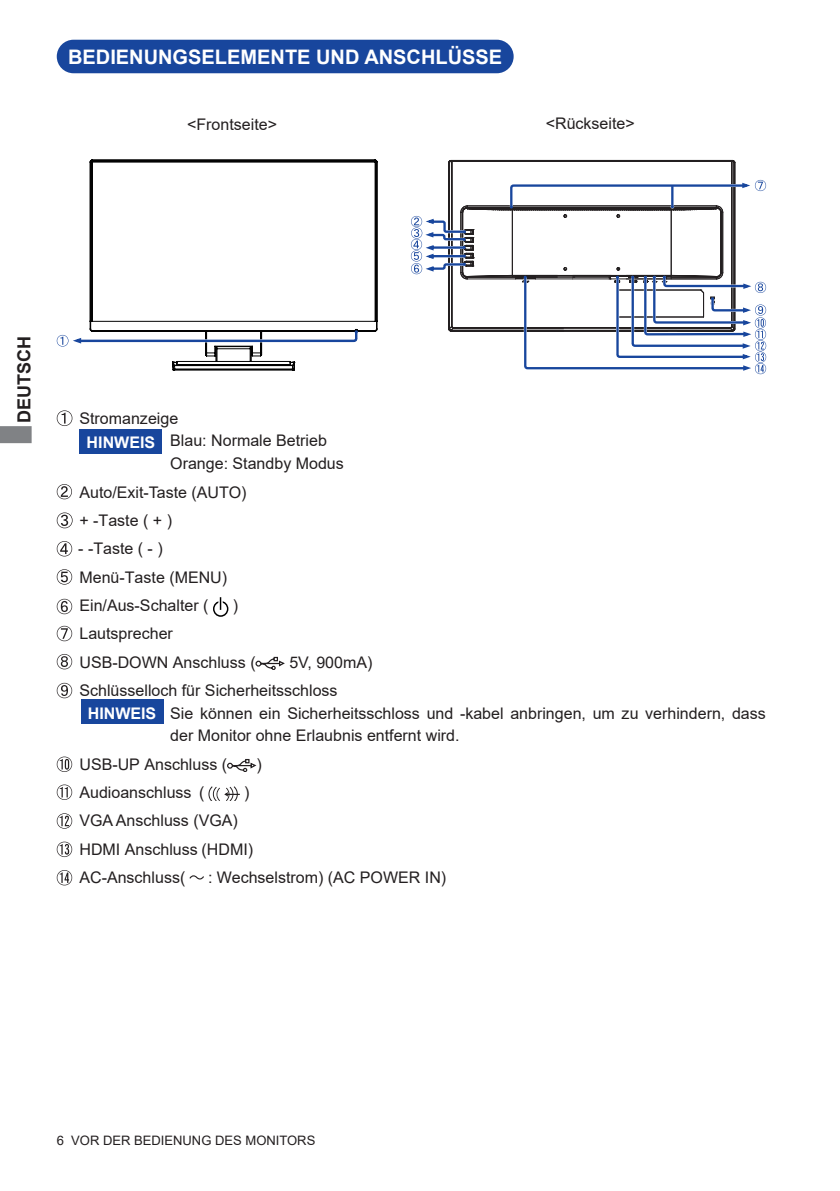
<style>
.page{position:relative;width:840px;height:1191px;background:#fff}
.page>*{position:absolute;margin:0;border:0;box-sizing:border-box;transform-origin:0 0}
.t1{font:700 20px "Arial";color:#fff}
.t2{font:700 18px "Arial";color:#231f20}
.t3{font:16px/28.4px "Arial";color:#231f20}
.t4{font:700 16px "Arial";color:#fff}
.t5{font:13px "Arial";color:#231f20}
</style>
<div class="page">
<svg style="left:0;top:426px;width:32px;height:17px"></svg>
<div style="left:58px;top:41px;width:454px;height:31px;background:#18469d;border-radius:16px"></div>
<div style="left:57px;top:40px;width:456px;height:33px;border:2px solid #18469d;border-radius:16px"></div>
<div style="left:80px;top:429px;width:82px;height:25px;background:#18469d"></div>
<div style="left:81px;top:699px;width:82px;height:25px;background:#18469d"></div>
<svg style="left:90px;top:161px;width:287px;height:209px"></svg>
<svg style="left:57px;top:330px;width:302px;height:17px"></svg>
<svg style="left:410px;top:160px;width:355px;height:214px"></svg>
<svg style="left:57px;top:410px;width:15px;height:16px"></svg>
<svg style="left:57px;top:484px;width:15px;height:15px"></svg>
<svg style="left:57px;top:512px;width:15px;height:16px"></svg>
<svg style="left:57px;top:541px;width:15px;height:15px"></svg>
<svg style="left:57px;top:569px;width:15px;height:15px"></svg>
<svg style="left:57px;top:599px;width:15px;height:15px"></svg>
<div style="left:213px;top:601px;width:15px;height:16px;border:1px solid #000;border-radius:50%"></div>
<div style="left:218px;top:597px;width:5px;height:13px;background:#c3c3c3"></div>
<svg style="left:220px;top:597px;width:1px;height:13px"></svg>
<svg style="left:57px;top:626px;width:15px;height:15px"></svg>
<svg style="left:57px;top:654px;width:15px;height:15px"></svg>
<svg style="left:255px;top:657px;width:30px;height:12px"></svg>
<svg style="left:57px;top:683px;width:15px;height:15px"></svg>
<svg style="left:57px;top:756px;width:15px;height:16px"></svg>
<svg style="left:227px;top:759px;width:29px;height:12px"></svg>
<svg style="left:57px;top:784px;width:15px;height:16px"></svg>
<svg style="left:208px;top:786px;width:31px;height:14px"></svg>
<svg style="left:57px;top:813px;width:15px;height:15px"></svg>
<svg style="left:57px;top:841px;width:15px;height:16px"></svg>
<svg style="left:57px;top:870px;width:15px;height:15px"></svg>
<svg style="left:189px;top:875px;width:15px;height:4px"></svg>
<p class="t1" style="left:68px;top:43px;width:435px">BEDIENUNGSELEMENTE UND ANSCHLÜSSE</p>
<p class="t3" style="left:187px;top:110px;width:91px">&lt;Frontseite&gt;</p>
<p class="t3" style="left:545px;top:109px;width:90px">&lt;Rückseite&gt;</p>
<p class="t2" style="left:11px;top:422px;width:88px;rotate:-90deg">DEUTSCH</p>
<p class="t3" style="left:170px;top:407px;width:175px;line-height:22.6px;text-indent:-91px">Stromanzeige<br>Blau: Normale Betrieb<br>Orange: Standby Modus</p>
<p class="t3" style="left:79px;top:477px;width:168px">Auto/Exit-Taste (AUTO) + -Taste ( + )</p>
<p class="t3" style="left:78px;top:534px;width:150px">- -Taste ( - )<br>Menü-Taste (MENU)<br>Ein/Aus-Schalter (</p>
<p class="t4" style="left:87px;top:431px;width:70px">HINWEIS</p>
<p class="t3" style="left:233px;top:591px;width:7px">)</p>
<p class="t3" style="left:79px;top:619px;width:178px">Lautsprecher<br>USB-DOWN Anschluss (</p>
<p class="t3" style="left:79px;top:647px;width:294px;text-indent:210px">5V, 900mA)<br>Schlüsselloch für Sicherheitsschloss</p>
<p class="t3" style="left:170px;top:701px;width:596px;line-height:22.6px">Sie können ein Sicherheitsschloss und -kabel anbringen, um zu verhindern, dass der Monitor ohne Erlaubnis entfernt wird.</p>
<p class="t3" style="left:79px;top:750px;width:149px">USB-UP Anschluss (</p>
<p class="t3" style="left:256px;top:750px;width:7px">)</p>
<p class="t3" style="left:79px;top:778px;width:126px">Audioanschluss (</p>
<p class="t3" style="left:244px;top:778px;width:7px">)</p>
<p class="t3" style="left:79px;top:806px;width:175px">VGA Anschluss (VGA)<br>HDMI Anschluss (HDMI)<br>AC-Anschluss(</p>
<p class="t4" style="left:88px;top:701px;width:70px">HINWEIS</p>
<p class="t3" style="left:208px;top:863px;width:239px">: Wechselstrom) (AC POWER IN)</p>
<p class="t5" style="left:57px;top:1131px;width:260px">6 VOR DER BEDIENUNG DES MONITORS</p>
</div>
